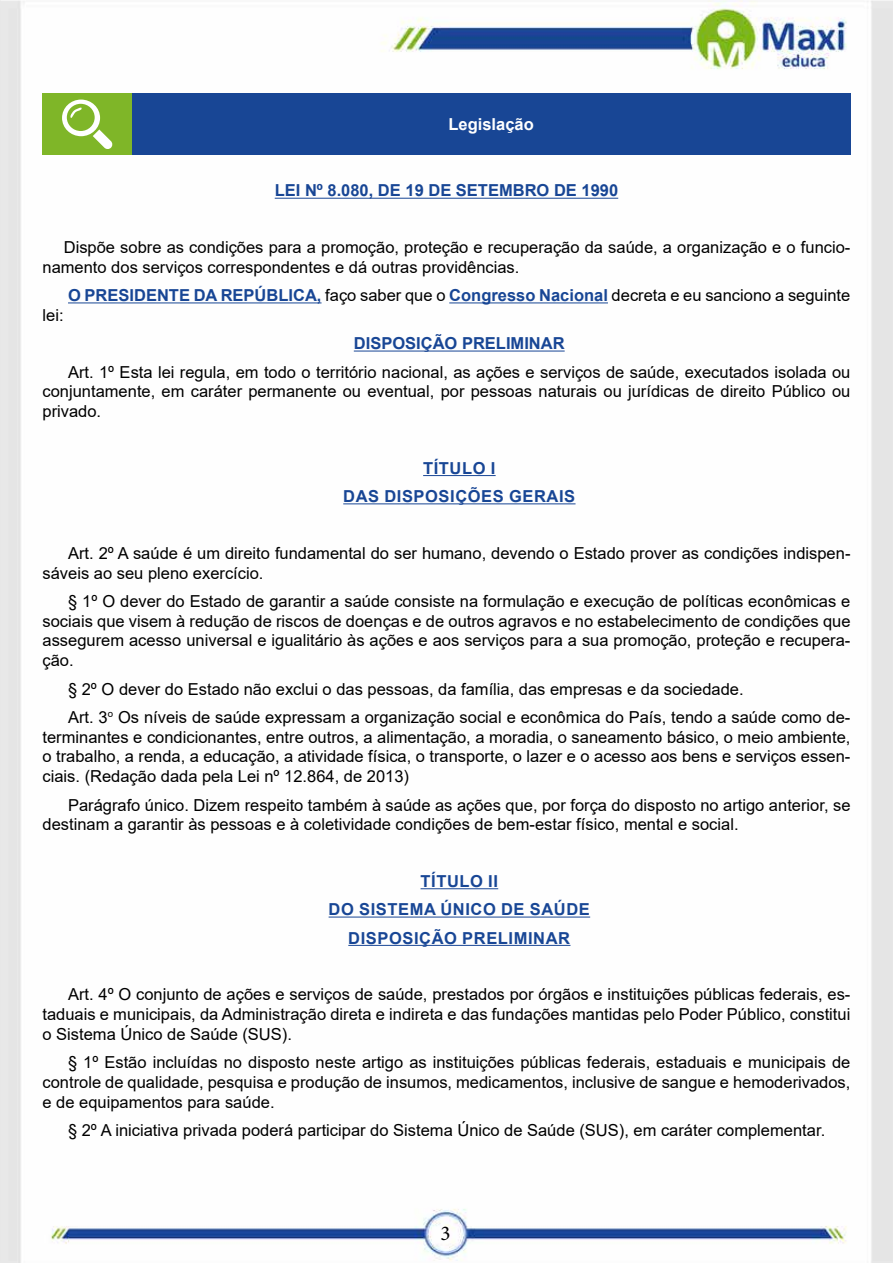
<style>
.page{position:relative;width:893px;height:1263px;background:#fff}
.page>*{position:absolute;margin:0;border:0;box-sizing:border-box;transform-origin:0 0}
.t1{font:21px "Minion Pro";color:#000}
.t2{font:16.5px/19.8px "Arial";color:#000;text-align:justify}
.t3{font:700 16.5px "Arial";color:#184695}
.t4{font:700 16.5px/28.3px "Arial";letter-spacing:.035em;color:#184695;text-align:center}
.t5{font:700 16.5px "Arial";color:#fff}
.s1{font-weight:400;color:#000}
</style>
<div class="page">
<img style="left:0;top:0;width:893px;height:1263px">
<hr style="left:275px;top:198px;width:343px;height:1px;background:#184695">
<hr style="left:68px;top:303px;width:254px;height:1px;background:#184695">
<hr style="left:449px;top:303px;width:159px;height:1px;background:#184695">
<hr style="left:354px;top:351px;width:211px;height:1px;background:#184695">
<hr style="left:423px;top:475px;width:73px;height:1px;background:#184695">
<hr style="left:343px;top:503px;width:232px;height:1px;background:#184695">
<hr style="left:421px;top:888px;width:77px;height:1px;background:#184695">
<hr style="left:329px;top:917px;width:261px;height:1px;background:#184695">
<hr style="left:348px;top:945px;width:222px;height:1px;background:#184695">
<div style="left:43px;top:94px;width:89px;height:61px;background:#7fb628"></div>
<div style="left:132px;top:94px;width:718px;height:61px;background:#184695"></div>
<svg style="left:62px;top:100px;width:51px;height:49px"></svg>
<p class="t5" style="left:448px;top:113px;width:87px">Legislação</p>
<p class="t3" style="left:275px;top:179px;width:345px">LEI Nº 8.080, DE 19 DE SETEMBRO DE 1990</p>
<p class="t2" style="left:43px;top:237px;width:809px;text-indent:21px">Dispõe sobre as condições para a promoção, proteção e recuperação da saúde, a organização e o funcio&shy;namento dos serviços correspondentes e dá outras providências.</p>
<p class="t3" style="left:68px;top:284px;width:784px">O PRESIDENTE DA REPÚBLICA, <span class="s1">faço saber que o</span> Congresso Nacional <span class="s1">decreta e eu sanciono a seguinte</span></p>
<p class="t2" style="left:43px;top:305px;width:23px">lei:</p>
<p class="t3" style="left:354px;top:332px;width:212px">DISPOSIÇÃO PRELIMINAR</p>
<p class="t2" style="left:43px;top:362px;width:809px;text-indent:26px">Art. 1º Esta lei regula, em todo o território nacional, as ações e serviços de saúde, executados isolada ou conjuntamente, em caráter permanente ou eventual, por pessoas naturais ou jurídicas de direito Público ou privado.</p>
<p class="t4" style="left:343px;top:454px;width:233px">TÍTULO I<br>DAS DISPOSIÇÕES GERAIS</p>
<p class="t2" style="left:43px;top:543px;width:809px;text-indent:26px">Art. 2º A saúde é um direito fundamental do ser humano, devendo o Estado prover as condições indispen&shy;sáveis ao seu pleno exercício.</p>
<p class="t2" style="left:43px;top:591px;width:809px;text-indent:26px">§ 1º O dever do Estado de garantir a saúde consiste na formulação e execução de políticas econômicas e sociais que visem à redução de riscos de doenças e de outros agravos e no estabelecimento de condições que assegurem acesso universal e igualitário às ações e aos serviços para a sua promoção, proteção e recupera&shy;ção.</p>
<p class="t2" style="left:68px;top:674px;width:784px;line-height:28.3px">§ 2º O dever do Estado não exclui o das pessoas, da família, das empresas e da sociedade.<br>Art. 3<sup>o</sup> Os níveis de saúde expressam a organização social e econômica do País, tendo a saúde como de-</p>
<p class="t2" style="left:43px;top:727px;width:809px">terminantes e condicionantes, entre outros, a alimentação, a moradia, o saneamento básico, o meio ambiente, o trabalho, a renda, a educação, a atividade física, o transporte, o lazer e o acesso aos bens e serviços essen&shy;ciais. (Redação dada pela Lei nº 12.864, de 2013)</p>
<p class="t2" style="left:43px;top:795px;width:809px;text-indent:26px">Parágrafo único. Dizem respeito também à saúde as ações que, por força do disposto no artigo anterior, se destinam a garantir às pessoas e à coletividade condições de bem-estar físico, mental e social.</p>
<p class="t4" style="left:329px;top:867px;width:263px">TÍTULO II<br>DO SISTEMA ÚNICO DE SAÚDE<br>DISPOSIÇÃO PRELIMINAR</p>
<p class="t2" style="left:43px;top:984px;width:809px;text-indent:26px">Art. 4º O conjunto de ações e serviços de saúde, prestados por órgãos e instituições públicas federais, es&shy;taduais e municipais, da Administração direta e indireta e das fundações mantidas pelo Poder Público, constitui o Sistema Único de Saúde (SUS).</p>
<p class="t2" style="left:43px;top:1052px;width:809px;text-indent:26px">§ 1º Estão incluídas no disposto neste artigo as instituições públicas federais, estaduais e municipais de controle de qualidade, pesquisa e produção de insumos, medicamentos, inclusive de sangue e hemoderivados, e de equipamentos para saúde.</p>
<p class="t2" style="left:68px;top:1120px;width:759px">§ 2º A iniciativa privada poderá participar do Sistema Único de Saúde (SUS), em caráter complementar.</p>
<p class="t1" style="left:440px;top:1219px;width:12px">3</p>
</div>
